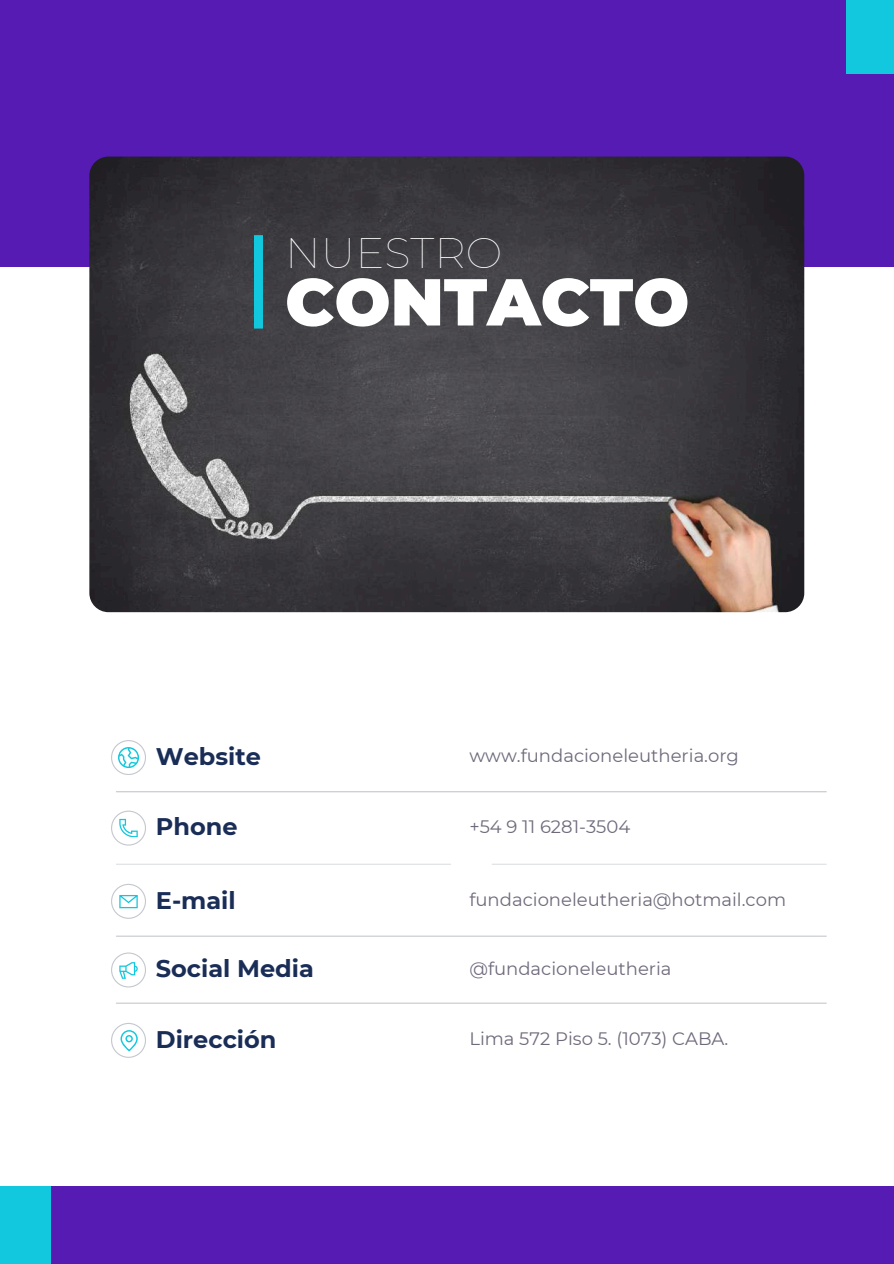
<style>
.page{position:relative;width:894px;height:1264px;background:#fff}
.page>*{position:absolute;margin:0;border:0;box-sizing:border-box;transform-origin:0 0}
.t1{font:900 66.15px "Montserrat";color:#fff}
.t2{font:100 43.5px "Montserrat";color:#fff}
.t3{font:700 24px "Montserrat";color:#1a2d57}
.t4{font:18px "Montserrat";color:#6f6a7b}
</style>
<div class="page">
<svg style="left:111px;top:740px;width:35px;height:35px"></svg>
<svg style="left:111px;top:810px;width:35px;height:35px"></svg>
<svg style="left:111px;top:884px;width:35px;height:34px"></svg>
<svg style="left:111px;top:952px;width:35px;height:35px"></svg>
<svg style="left:111px;top:1023px;width:35px;height:34px"></svg>
<hr style="left:116px;top:791px;width:710px;height:1px;background:#6c7382">
<svg style="left:117px;top:863px;width:709px;height:1px"></svg>
<hr style="left:116px;top:935px;width:710px;height:1px;background:#6c7382">
<hr style="left:116px;top:1002px;width:710px;height:1px;background:#6c7382">
<div style="left:0;top:1185px;width:893px;height:78px;background:#551bb3"></div>
<div style="left:0;top:0;width:893px;height:266px;background:#551bb3"></div>
<img style="left:89px;top:157px;width:715px;height:455px;border-radius:19px">
<div style="left:846px;top:0;width:47px;height:73px;background:#12c8de"></div>
<div style="left:0;top:1185px;width:51px;height:78px;background:#12c8de"></div>
<div style="left:254px;top:235px;width:9px;height:93px;background:#12c8de"></div>
<h2 class="t2" style="left:285px;top:226px;width:218px">NUESTRO</h2>
<h1 class="t1" style="left:285px;top:261px;width:405px">CONTACTO</h1>
<h3 class="t3" style="left:156px;top:741px;width:107px">Website</h3>
<h3 class="t3" style="left:156px;top:812px;width:83px">Phone</h3>
<p class="t4" style="left:469px;top:745px;width:271px">www.fundacioneleutheria.org</p>
<p class="t4" style="left:469px;top:815px;width:162px">+54 9 11 6281-3504</p>
<h3 class="t3" style="left:156px;top:885px;width:81px">E-mail</h3>
<p class="t4" style="left:469px;top:888px;width:318px">fundacioneleutheria@hotmail.com</p>
<h3 class="t3" style="left:156px;top:954px;width:159px">Social Media</h3>
<p class="t4" style="left:469px;top:957px;width:204px">@fundacioneleutheria</p>
<h3 class="t3" style="left:156px;top:1024px;width:122px">Dirección</h3>
<p class="t4" style="left:469px;top:1027px;width:260px">Lima 572 Piso 5. (1073) CABA.</p>
</div>
